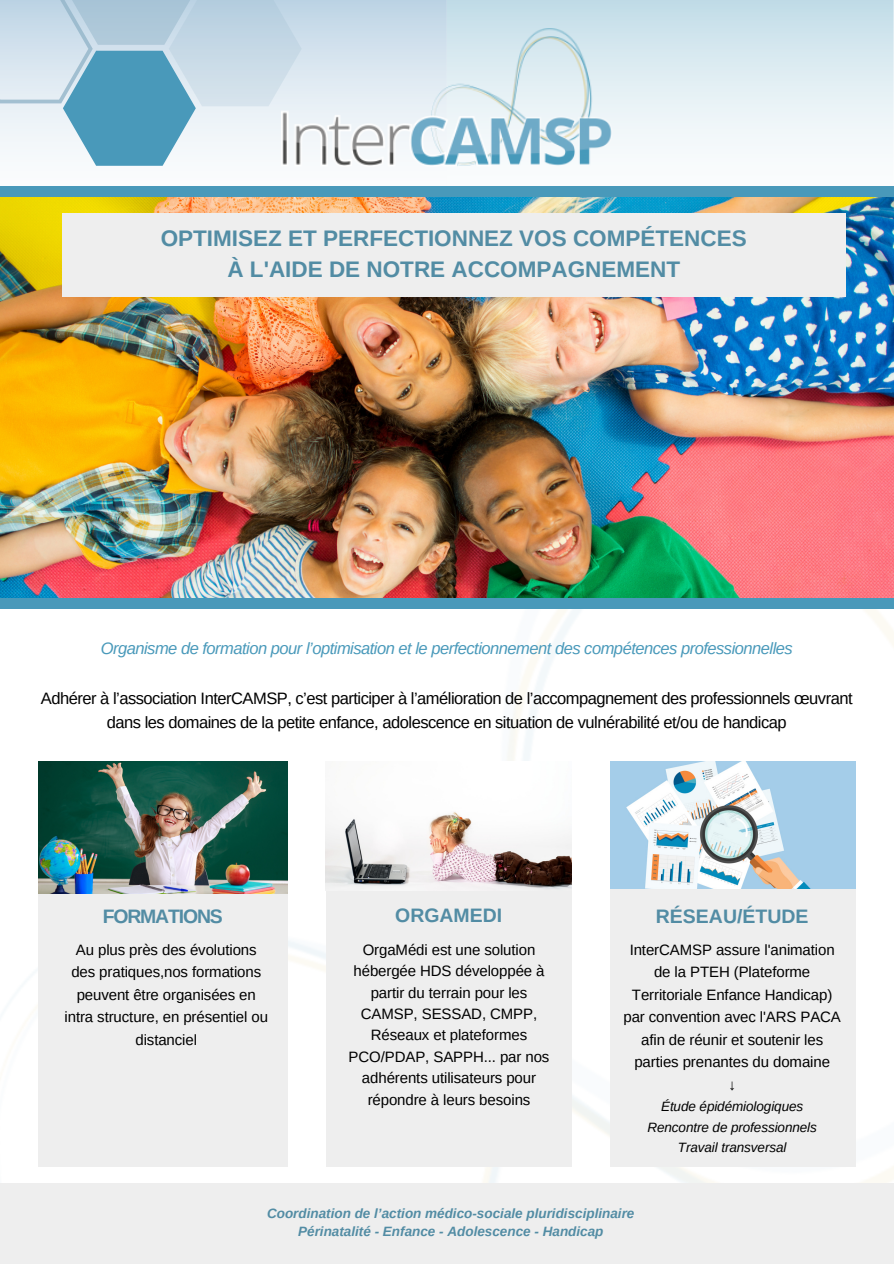
<style>
.page{position:relative;width:894px;height:1264px;background:#fff}
.page>*{position:absolute;margin:0;border:0;box-sizing:border-box;transform-origin:0 0}
.t1{font:700 22.5px/31.5px "Arimo";color:#528ca4;text-align:center}
.t2{font:700 19.5px "Arimo";color:#528ca4}
.t3{font:700 19.5px "Arimo";letter-spacing:-.06em;color:#528ca4}
.t4{font:16.5px/24.8px "Arimo";letter-spacing:-.03em;color:#000;text-align:center}
.t5{font:italic 16.5px "Arimo";letter-spacing:-.03em;color:#4999ba}
.t6{font:15px/22.5px "Arimo";letter-spacing:-.005em;color:#000;text-align:center}
.t7{font:italic 700 13.5px "Arimo";color:#528ca4}
.t8{font:italic 13.5px/20.2px "Arimo";letter-spacing:-.005em;color:#000;text-align:center}
</style>
<div class="page">
<svg style="left:446px;top:0;width:447px;height:167px"></svg>
<div style="left:95px;top:0;width:351px;height:166px;background:#c2d7e7"></div>
<svg style="left:0;top:0;width:301px;height:165px"></svg>
<img style="left:38px;top:609px;width:855px;height:574px">
<div style="left:0;top:1183px;width:893px;height:80px;background:#eee"></div>
<img style="left:281px;top:29px;width:331px;height:137px">
<img style="left:0;top:196px;width:893px;height:402px">
<div style="left:0;top:186px;width:893px;height:10px;background:#4999ba"></div>
<div style="left:0;top:598px;width:893px;height:11px;background:#4999ba"></div>
<div style="left:63px;top:212px;width:782px;height:84px;background:#eee"></div>
<div style="left:38px;top:853px;width:249px;height:313px;background:#eee"></div>
<img style="left:38px;top:761px;width:249px;height:132px">
<div style="left:326px;top:882px;width:245px;height:284px;background:#eee"></div>
<img style="left:326px;top:761px;width:245px;height:128px">
<div style="left:610px;top:888px;width:245px;height:279px;background:#eee"></div>
<img style="left:610px;top:761px;width:245px;height:127px">
<p class="t1" style="left:161px;top:222px;width:587px">OPTIMISEZ ET PERFECTIONNEZ VOS COMPÉTENCES<br>À L'AIDE DE NOTRE ACCOMPAGNEMENT</p>
<p class="t5" style="left:101px;top:639px;width:693px">Organisme de formation pour l’optimisation et le perfectionnement des compétences professionnelles</p>
<h2 class="t4" style="left:41px;top:685px;width:812px">Adhérer à l’association InterCAMSP, c’est participer à l’amélioration de l’accompagnement des professionnels œuvrant dans les domaines de la petite enfance, adolescence en situation de vulnérabilité et/ou de handicap</h2>
<h3 class="t3" style="left:103px;top:905px;width:122px">FORMATIONS</h3>
<h3 class="t6" style="left:64px;top:938px;width:205px">Au plus près des évolutions des pratiques,nos formations peuvent être organisées en intra structure, en présentiel ou distanciel</h3>
<p class="t2" style="left:395px;top:904px;width:108px">ORGAMEDI</p>
<p class="t6" style="left:348px;top:939px;width:202px;line-height:21.3px">OrgaMédi est une solution hébergée HDS développée à partir du terrain pour les<br>CAMSP, SESSAD, CMPP,<br>Réseaux et plateformes<br>PCO/PDAP, SAPPH... par nos adhérents utilisateurs pour répondre à leurs besoins</p>
<p class="t2" style="left:655px;top:905px;width:154px">RÉSEAU/ÉTUDE</p>
<p class="t6" style="left:623px;top:938px;width:219px">InterCAMSP assure l'animation de la PTEH (Plateforme<br>Territoriale Enfance Handicap) par convention avec l'ARS PACA afin de réunir et soutenir les parties prenantes du domaine<br>↓</p>
<p class="t8" style="left:647px;top:1096px;width:171px">Étude épidémiologiques<br>Rencontre de professionnels<br>Travail transversal</p>
<p class="t7" style="left:267px;top:1205px;width:369px">Coordination de l’action médico-sociale pluridisciplinaire</p>
<p class="t7" style="left:298px;top:1223px;width:307px">Périnatalité - Enfance - Adolescence - Handicap</p>
</div>
